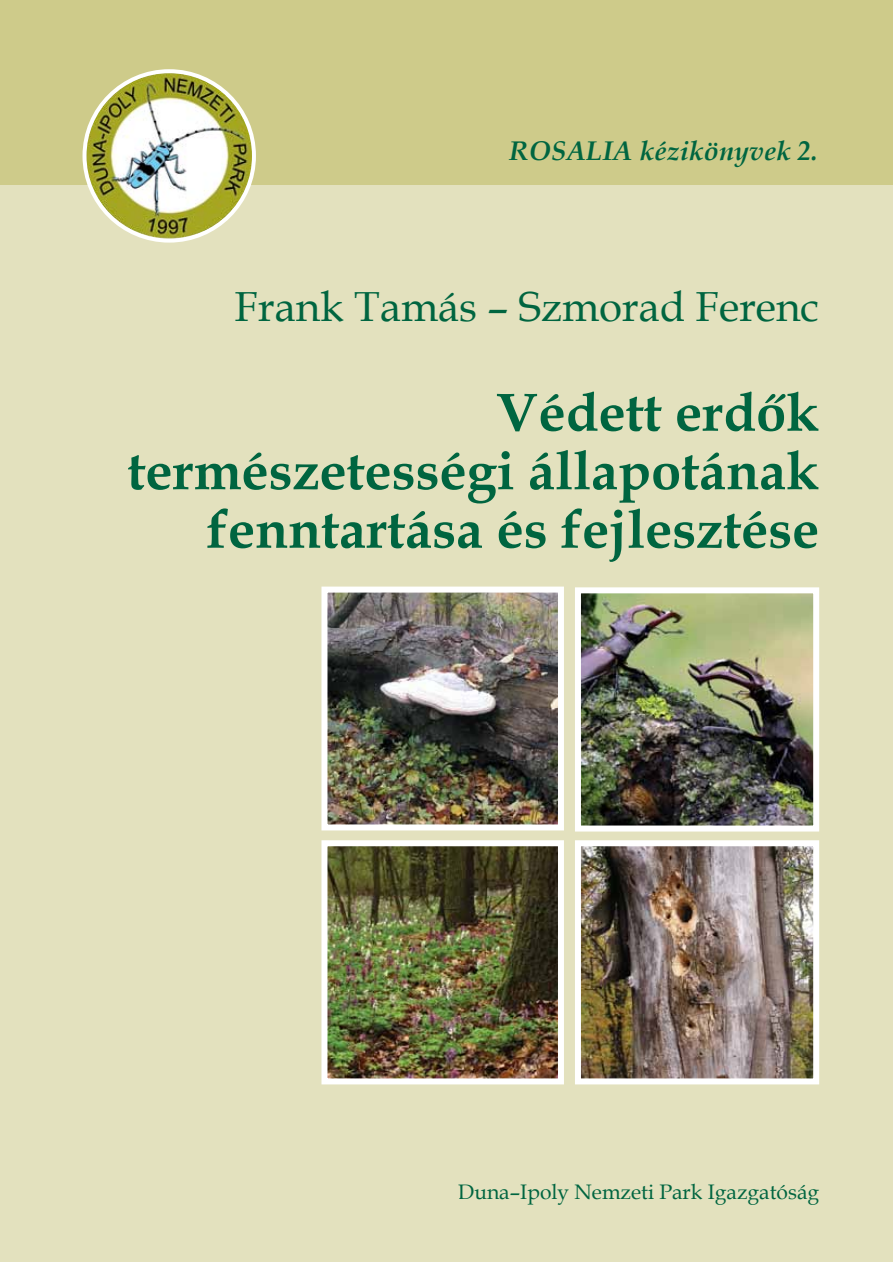
<style>
.page{position:relative;width:893px;height:1262px;background:#e3e1be}
.page>*{position:absolute;margin:0;border:0;box-sizing:border-box;transform-origin:0 0}
.t1{font:700 54px/58.5px "Book Antiqua";color:#006540;text-align:right}
.t2{font:42px "Book Antiqua";color:#006540}
.t3{font:italic 700 27px "Book Antiqua";color:#006540}
.t4{font:21px "Book Antiqua";color:#006540}
</style>
<div class="page">
<div style="left:0;top:0;width:893px;height:184px;background:#cecb8a"></div>
<img style="left:84px;top:71px;width:170px;height:170px;border-radius:85px">
<div style="left:82px;top:69px;width:174px;height:174px;border:4px solid #fff;border-radius:50%"></div>
<img style="left:328px;top:593px;width:229px;height:230px">
<div style="left:321px;top:586px;width:243px;height:244px;border:6px solid #fff"></div>
<img style="left:582px;top:594px;width:230px;height:230px">
<div style="left:575px;top:587px;width:244px;height:244px;border:6px solid #fff"></div>
<img style="left:328px;top:847px;width:229px;height:230px">
<div style="left:321px;top:840px;width:243px;height:244px;border:6px solid #fff"></div>
<img style="left:582px;top:847px;width:230px;height:230px">
<div style="left:575px;top:840px;width:244px;height:244px;border:6px solid #fff"></div>
<p class="t3" style="left:509px;top:132px;width:310px">ROSALIA kézikönyvek 2.</p>
<p class="t2" style="left:235px;top:278px;width:585px">Frank Tamás – Szmorad Ferenc</p>
<p class="t1" style="left:127px;top:383px;width:693px">Védett erdők természetességi állapotának fenntartása és fejlesztése</p>
<p class="t4" style="left:458px;top:1177px;width:362px">Duna–Ipoly Nemzeti Park Igazgatóság</p>
</div>
